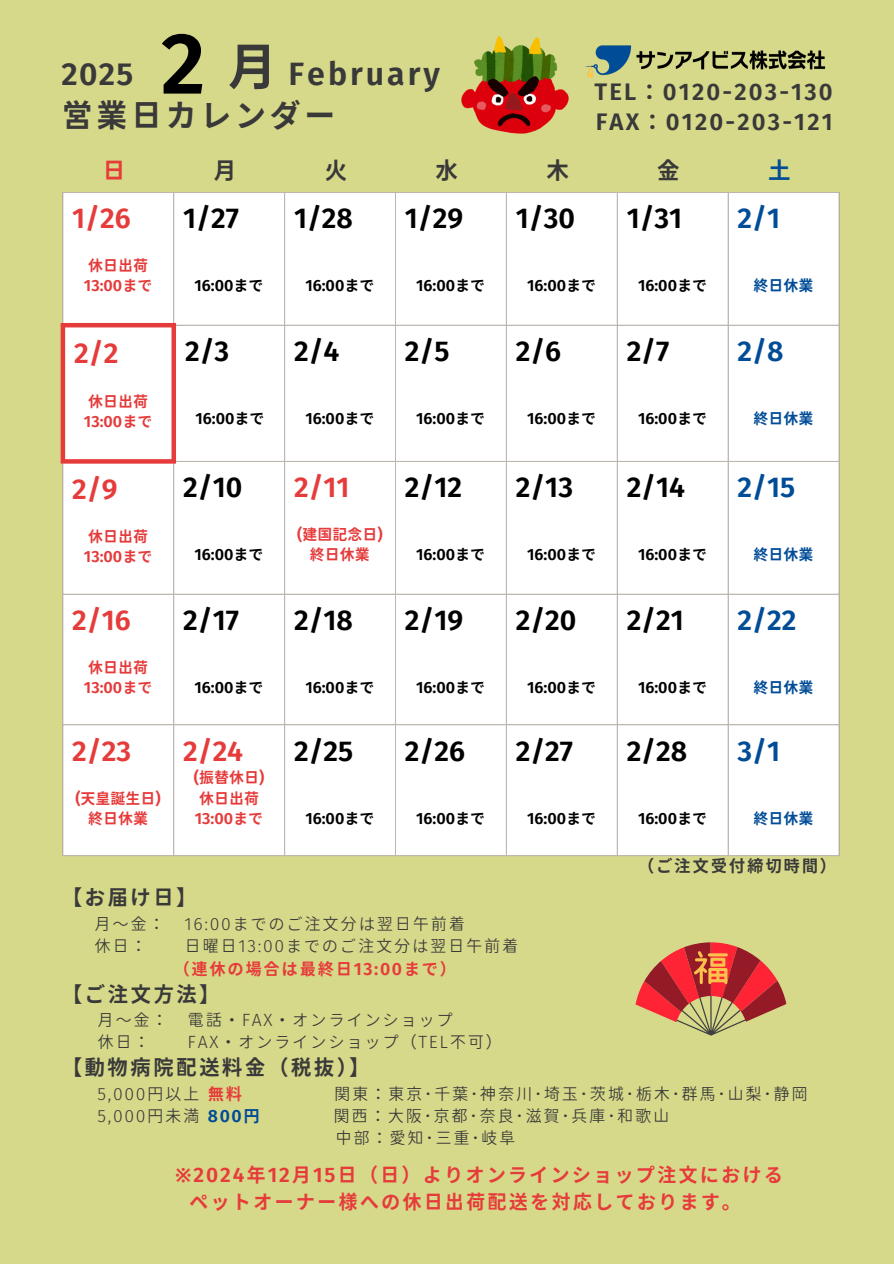
<style>
.page{position:relative;width:894px;height:1264px;background:#fff}
.page>*{position:absolute;margin:0;border:0;box-sizing:border-box;transform-origin:0 0}
.t1{font:700 80.4px "Glow Sans J";color:#000}
.t2{font:700 50.4px "Glow Sans J";color:#393939}
.t3{font:700 31.5px "Glow Sans J";letter-spacing:.1em;color:#393939}
.t4{font:700 29.85px "Glow Sans J";letter-spacing:.1em;color:#393939}
.t5{font:700 29.55px "Glow Sans J";color:#393939}
.t6{font:700 26.55px "Glow Sans J";color:#e63b3b}
.t7{font:700 26.4px "Glow Sans J";color:#000}
.t8{font:700 26.4px "Glow Sans J";color:#e63b3b}
.t9{font:700 26.4px "Glow Sans J";color:#004c97}
.t10{font:700 23.1px "Glow Sans J";color:#393939}
.t11{font:700 23.1px "Glow Sans J";color:#e63b3b}
.t12{font:700 23.1px "Glow Sans J";color:#004c97}
.t13{font:700 22.05px "Glow Sans J";letter-spacing:.1em;color:#393939}
.t14{font:700 20.85px "Glow Sans J";letter-spacing:.1em;color:#393939}
.t15{font:700 19.35px/26.8px "Glow Sans J";letter-spacing:.1em;color:#e63b3b}
.t16{font:700 16.5px "Glow Sans J";letter-spacing:.1em;color:#393939}
.t17{font:16.35px/22.4px "Glow Sans J";letter-spacing:.1em;color:#393939}
.t18{font:700 15px "Glow Sans J";color:#000}
.t19{font:700 15px "Glow Sans J";color:#e63b3b}
.t20{font:700 15px "Glow Sans J";color:#004c97}
.s1{font-weight:700;color:#e63b3b}
.s2{font-weight:700;color:#004c97}
.s3{font-family:"Noto Sans"}
</style>
<div class="page">
<div style="left:0;top:0;width:893px;height:1263px;background:#d7d98a"></div>
<div style="left:63px;top:193px;width:775px;height:662px;background:#fff"></div>
<hr style="left:62px;top:193px;width:1px;height:130px;background:#bfb6ad">
<hr style="left:62px;top:463px;width:1px;height:392px;background:#bfb6ad">
<hr style="left:173px;top:193px;width:1px;height:130px;background:#bfb6ad">
<hr style="left:173px;top:463px;width:1px;height:392px;background:#bfb6ad">
<hr style="left:284px;top:193px;width:1px;height:662px;background:#bfb6ad">
<hr style="left:395px;top:193px;width:1px;height:662px;background:#bfb6ad">
<hr style="left:506px;top:193px;width:1px;height:662px;background:#bfb6ad">
<hr style="left:616px;top:193px;width:1px;height:662px;background:#bfb6ad">
<hr style="left:727px;top:193px;width:1px;height:662px;background:#bfb6ad">
<hr style="left:838px;top:193px;width:1px;height:662px;background:#bfb6ad">
<hr style="left:62px;top:192px;width:777px;height:1px;background:#bfb6ad">
<hr style="left:176px;top:325px;width:663px;height:1px;background:#bfb6ad">
<hr style="left:176px;top:461px;width:663px;height:1px;background:#bfb6ad">
<hr style="left:62px;top:594px;width:777px;height:1px;background:#bfb6ad">
<hr style="left:62px;top:724px;width:777px;height:1px;background:#bfb6ad">
<hr style="left:62px;top:855px;width:777px;height:1px;background:#bfb6ad">
<hr style="left:61px;top:327px;width:4px;height:132px;background:#e63b3b">
<div style="left:171px;top:327px;width:5px;height:132px;background:#e63b3b"></div>
<hr style="left:61px;top:323px;width:115px;height:4px;background:#e63b3b">
<svg style="left:61px;top:459px;width:115px;height:4px"></svg>
<img style="left:585px;top:45px;width:241px;height:33px">
<img style="left:461px;top:37px;width:107px;height:97px">
<svg style="left:635px;top:942px;width:151px;height:93px"></svg>
<p class="t5" style="left:61px;top:50px;width:73px">2025</p>
<h4 class="t1" style="left:161px;top:0;width:46px">2</h4>
<p class="t2" style="left:227px;top:27px;width:35px">月</p>
<p class="t4" style="left:288px;top:51px;width:153px">February</p>
<p class="t3" style="left:61px;top:91px;width:276px">営業日カレンダー</p>
<p class="t13" style="left:594px;top:74px;width:240px">TEL：0120-203-130</p>
<p class="t13" style="left:595px;top:105px;width:238px">FAX：0120-203-121</p>
<p class="t11" style="left:103px;top:152px;width:17px">日</p>
<p class="t10" style="left:213px;top:152px;width:17px">月</p>
<p class="t10" style="left:324px;top:152px;width:17px">火</p>
<p class="t10" style="left:435px;top:152px;width:17px">水</p>
<p class="t10" style="left:546px;top:152px;width:17px">木</p>
<p class="t10" style="left:656px;top:152px;width:17px">金</p>
<p class="t12" style="left:767px;top:152px;width:17px">土</p>
<p class="t8" style="left:72px;top:198px;width:60px">1/26</p>
<p class="t19" style="left:88px;top:254px;width:61px">休日出荷</p>
<p class="t19" style="left:84px;top:274px;width:70px">13:00まで</p>
<p class="t6" style="left:74px;top:332px;width:46px">2/2</p>
<p class="t19" style="left:88px;top:389px;width:61px">休日出荷</p>
<p class="t19" style="left:84px;top:410px;width:70px">13:00まで</p>
<p class="t8" style="left:72px;top:468px;width:47px">2/9</p>
<p class="t19" style="left:88px;top:524px;width:61px">休日出荷</p>
<p class="t19" style="left:84px;top:545px;width:70px">13:00まで</p>
<p class="t8" style="left:72px;top:599px;width:60px">2/16</p>
<p class="t19" style="left:88px;top:655px;width:61px">休日出荷</p>
<p class="t19" style="left:84px;top:676px;width:70px">13:00まで</p>
<p class="t8" style="left:72px;top:730px;width:60px">2/23</p>
<p class="t19" style="left:75px;top:786px;width:87px">(天皇誕生日 )</p>
<p class="t19" style="left:88px;top:806px;width:61px">終日休業</p>
<h1 class="t7" style="left:183px;top:198px;width:57px">1/27</h1>
<h1 class="t18" style="left:194px;top:274px;width:70px">16:00まで</h1>
<p class="t7" style="left:185px;top:330px;width:46px">2/3</p>
<p class="t18" style="left:195px;top:407px;width:70px">16:00まで</p>
<p class="t7" style="left:183px;top:467px;width:61px">2/10</p>
<p class="t18" style="left:194px;top:543px;width:70px">16:00まで</p>
<p class="t7" style="left:183px;top:599px;width:57px">2/17</p>
<p class="t18" style="left:194px;top:676px;width:70px">16:00まで</p>
<p class="t8" style="left:183px;top:730px;width:62px">2/24</p>
<p class="t19" style="left:194px;top:766px;width:72px">(振替休日 )</p>
<p class="t19" style="left:199px;top:786px;width:61px">休日出荷</p>
<p class="t19" style="left:195px;top:806px;width:70px">13:00まで</p>
<h1 class="t7" style="left:294px;top:198px;width:60px">1/28</h1>
<h2 class="t7" style="left:405px;top:198px;width:60px">1/29</h2>
<p class="t18" style="left:305px;top:274px;width:70px">16:00まで</p>
<p class="t18" style="left:416px;top:274px;width:70px">16:00まで</p>
<p class="t7" style="left:294px;top:330px;width:47px">2/4</p>
<p class="t7" style="left:405px;top:330px;width:46px">2/5</p>
<p class="t18" style="left:305px;top:407px;width:70px">16:00まで</p>
<p class="t18" style="left:416px;top:407px;width:70px">16:00まで</p>
<p class="t8" style="left:294px;top:467px;width:57px">2/11</p>
<p class="t19" style="left:297px;top:523px;width:87px">(建国記念日 )</p>
<p class="t19" style="left:310px;top:543px;width:61px">終日休業</p>
<p class="t7" style="left:405px;top:467px;width:59px">2/12</p>
<p class="t18" style="left:416px;top:543px;width:70px">16:00まで</p>
<p class="t7" style="left:294px;top:599px;width:60px">2/18</p>
<p class="t7" style="left:405px;top:599px;width:60px">2/19</p>
<p class="t18" style="left:305px;top:676px;width:70px">16:00まで</p>
<p class="t18" style="left:416px;top:676px;width:70px">16:00まで</p>
<p class="t7" style="left:294px;top:730px;width:61px">2/25</p>
<p class="t7" style="left:405px;top:730px;width:62px">2/26</p>
<p class="t18" style="left:305px;top:806px;width:70px">16:00まで</p>
<p class="t18" style="left:416px;top:806px;width:70px">16:00まで</p>
<p class="t7" style="left:515px;top:198px;width:61px">1/30</p>
<p class="t18" style="left:527px;top:274px;width:70px">16:00まで</p>
<p class="t7" style="left:515px;top:330px;width:47px">2/6</p>
<p class="t18" style="left:527px;top:407px;width:70px">16:00まで</p>
<p class="t7" style="left:515px;top:467px;width:59px">2/13</p>
<p class="t18" style="left:527px;top:543px;width:70px">16:00まで</p>
<p class="t7" style="left:515px;top:599px;width:62px">2/20</p>
<p class="t18" style="left:527px;top:676px;width:70px">16:00まで</p>
<p class="t7" style="left:515px;top:730px;width:59px">2/27</p>
<p class="t18" style="left:527px;top:806px;width:70px">16:00まで</p>
<p class="t7" style="left:626px;top:198px;width:57px">1/31</p>
<p class="t9" style="left:737px;top:198px;width:44px">2/1</p>
<p class="t18" style="left:637px;top:274px;width:70px">16:00まで</p>
<p class="t20" style="left:753px;top:274px;width:61px">終日休業</p>
<p class="t7" style="left:626px;top:330px;width:44px">2/7</p>
<p class="t9" style="left:737px;top:330px;width:47px">2/8</p>
<p class="t18" style="left:637px;top:407px;width:70px">16:00まで</p>
<p class="t20" style="left:753px;top:407px;width:61px">終日休業</p>
<p class="t7" style="left:626px;top:467px;width:60px">2/14</p>
<p class="t9" style="left:737px;top:467px;width:59px">2/15</p>
<p class="t18" style="left:637px;top:543px;width:70px">16:00まで</p>
<p class="t20" style="left:753px;top:543px;width:61px">終日休業</p>
<p class="t7" style="left:626px;top:599px;width:59px">2/21</p>
<p class="t9" style="left:737px;top:599px;width:60px">2/22</p>
<p class="t18" style="left:637px;top:676px;width:70px">16:00まで</p>
<p class="t20" style="left:753px;top:676px;width:61px">終日休業</p>
<p class="t7" style="left:626px;top:730px;width:62px">2/28</p>
<p class="t9" style="left:737px;top:730px;width:44px">3/1</p>
<p class="t18" style="left:637px;top:806px;width:70px">16:00まで</p>
<p class="t20" style="left:753px;top:806px;width:61px">終日休業</p>
<p class="t16" style="left:637px;top:852px;width:200px">（ご注文受付締切時間）</p>
<p class="t14" style="left:61px;top:881px;width:137px">【お届け日】</p>
<p class="t17" style="left:94px;top:911px;width:372px">月～金： 16:00までのご注文分は翌日午前着休日：</p>
<p class="t17" style="left:173px;top:934px;width:346px;text-indent:11px">日曜日 13:00までのご注文分は翌日午前着<span class="s1">（連休の場合は最終日 13:00まで）</span></p>
<p class="t14" style="left:61px;top:978px;width:160px">【ご注文方法】</p>
<p class="t17" style="left:97px;top:1007px;width:357px">月～金： 電話・ FAX・ オンラインショップ休日：</p>
<p class="t17" style="left:187px;top:1030px;width:316px">FAX・ オンラインショップ（TEL不可）</p>
<p class="t14" style="left:61px;top:1050px;width:310px">【動物病院配送料金（税抜）】</p>
<p class="t17" style="left:97px;top:1081px;width:146px">5,000円以上<span class="s1">無料</span></p>
<p class="t17" style="left:334px;top:1081px;width:475px">関東：東京･千葉･神奈川･埼玉･茨城･栃木･群馬･山梨･静岡</p>
<p class="t17" style="left:97px;top:1103px;width:164px">5,000円未満 <span class="s2">800円</span></p>
<p class="t17" style="left:333px;top:1103px;width:332px">関西：大阪･京都･奈良･滋賀･兵庫･和歌山</p>
<p class="t17" style="left:335px;top:1126px;width:176px">中部：愛知･三重･岐阜</p>
<p class="t15" style="left:189px;top:1159px;width:595px;text-indent:-14px"><span class="s3">※</span>2024年12月15日（日）よりオンラインショップ注文におけるペットオーナー様への休日出荷配送を対応しております。</p>
</div>
